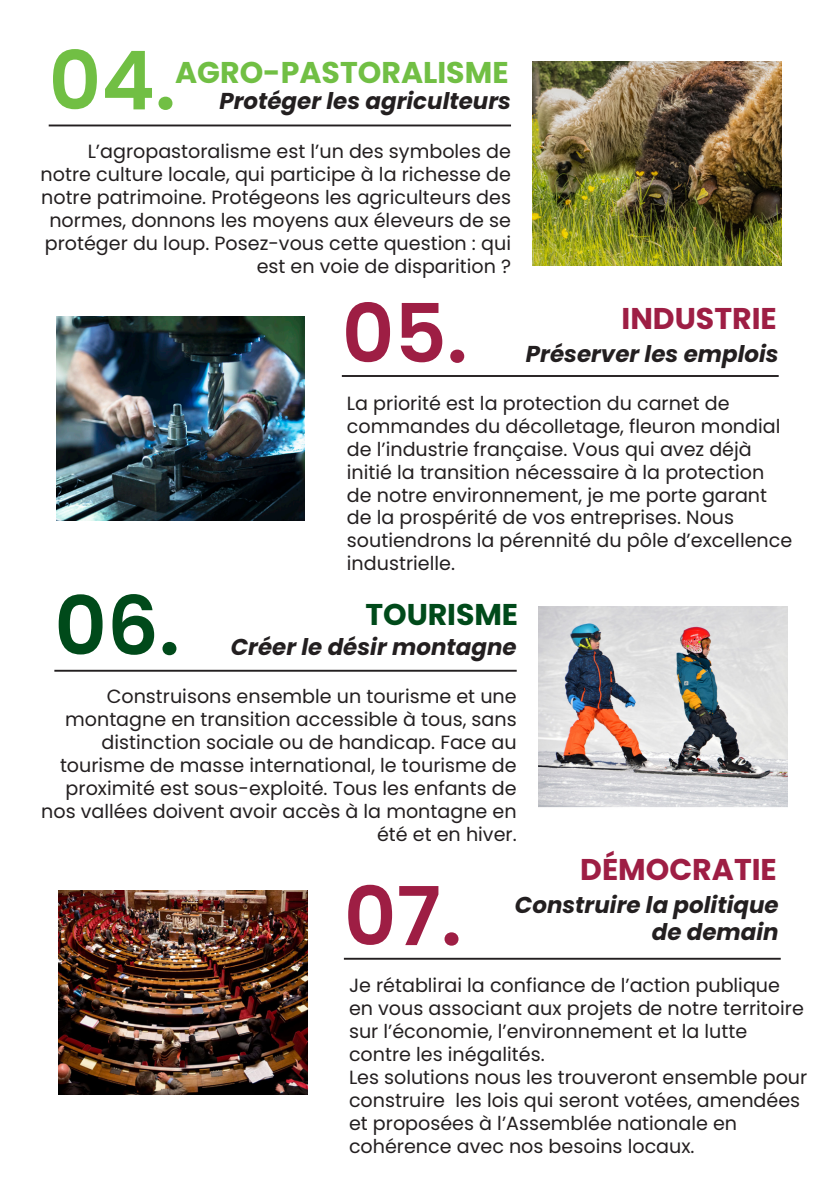
<style>
.page{position:relative;width:840px;height:1191px;background:#fff}
.page>*{position:absolute;margin:0;border:0;box-sizing:border-box;transform-origin:0 0}
.t1{font:600 81.2px "Poppins";color:#9e1e44}
.t2{font:600 81.2px "Poppins";color:#71bf44}
.t3{font:600 81.2px "Poppins";color:#004a1a}
.t4{font:700 30px "Poppins";color:#9e1e44}
.t5{font:700 30px "Poppins";color:#71bf44}
.t6{font:700 30px "Poppins";letter-spacing:-.005em;color:#004a1a}
.t7{font:italic 700 23px/27.6px "Poppins";color:#231f20;text-align:right}
.t8{font:19.2px/23px "Poppins";color:#231f20}
</style>
<div class="page">
<hr style="left:49px;top:124px;width:461px;height:2px;background:#231f20">
<img style="left:532px;top:61px;width:249px;height:204px">
<img style="left:56px;top:316px;width:249px;height:204px">
<hr style="left:341px;top:375px;width:437px;height:2px;background:#231f20">
<hr style="left:54px;top:670px;width:462px;height:1px;background:#231f20">
<img style="left:538px;top:606px;width:248px;height:202px">
<img style="left:58px;top:890px;width:249px;height:204px">
<hr style="left:344px;top:957px;width:436px;height:2px;background:#231f20">
<p class="t2" style="left:49px;top:34px;width:129px">04.</p>
<p class="t5" style="left:175px;top:55px;width:335px">AGRO-PASTORALISME</p>
<p class="t7" style="left:219px;top:88px;width:293px">Protéger les agriculteurs</p>
<p class="t8" style="left:41px;top:140px;width:471px;text-align:right">L’agropastoralisme est l’un des symboles de notre culture locale, qui participe à la richesse de notre patrimoine. Protégeons les agriculteurs des normes, donnons les moyens aux éleveurs de se protéger du loup. Posez-vous cette question : qui est en voie de disparition ?</p>
<p class="t1" style="left:341px;top:287px;width:127px">05.</p>
<p class="t4" style="left:621px;top:301px;width:157px">INDUSTRIE</p>
<p class="t7" style="left:525px;top:340px;width:254px">Préserver les emplois</p>
<p class="t8" style="left:347px;top:391px;width:446px">La priorité est la protection du carnet de commandes du décolletage, fleuron mondial de l’industrie française. Vous qui avez déjà initié la transition nécessaire à la protection de notre environnement, je me porte garant de la prospérité de vos entreprises. Nous soutiendrons la pérennité du pôle d’excellence industrielle.</p>
<p class="t3" style="left:54px;top:579px;width:127px">06.</p>
<p class="t6" style="left:365px;top:597px;width:154px">TOURISME</p>
<p class="t7" style="left:231px;top:633px;width:287px">Créer le désir montagne</p>
<p class="t8" style="left:41px;top:685px;width:476px;text-align:right">Construisons ensemble un tourisme et une montagne en transition accessible à tous, sans distinction sociale ou de handicap. Face au tourisme de masse international, le tourisme de proximité est sous-exploité. Tous les enfants de nos vallées doivent avoir accès à la montagne en été et en hiver.</p>
<p class="t4" style="left:580px;top:851px;width:198px">DÉMOCRATIE</p>
<p class="t1" style="left:344px;top:869px;width:120px">07.</p>
<p class="t7" style="left:514px;top:891px;width:265px">Construire la politique de demain</p>
<p class="t8" style="left:349px;top:974px;width:456px">Je rétablirai la confiance de l’action publique en vous associant aux projets de notre territoire sur l’économie, l’environnement et la lutte contre les inégalités.</p>
<p class="t8" style="left:349px;top:1066px;width:459px">Les solutions nous les trouveront ensemble pour construire les lois qui seront votées, amendées et proposées à l’Assemblée nationale en cohérence avec nos besoins locaux.</p>
</div>
